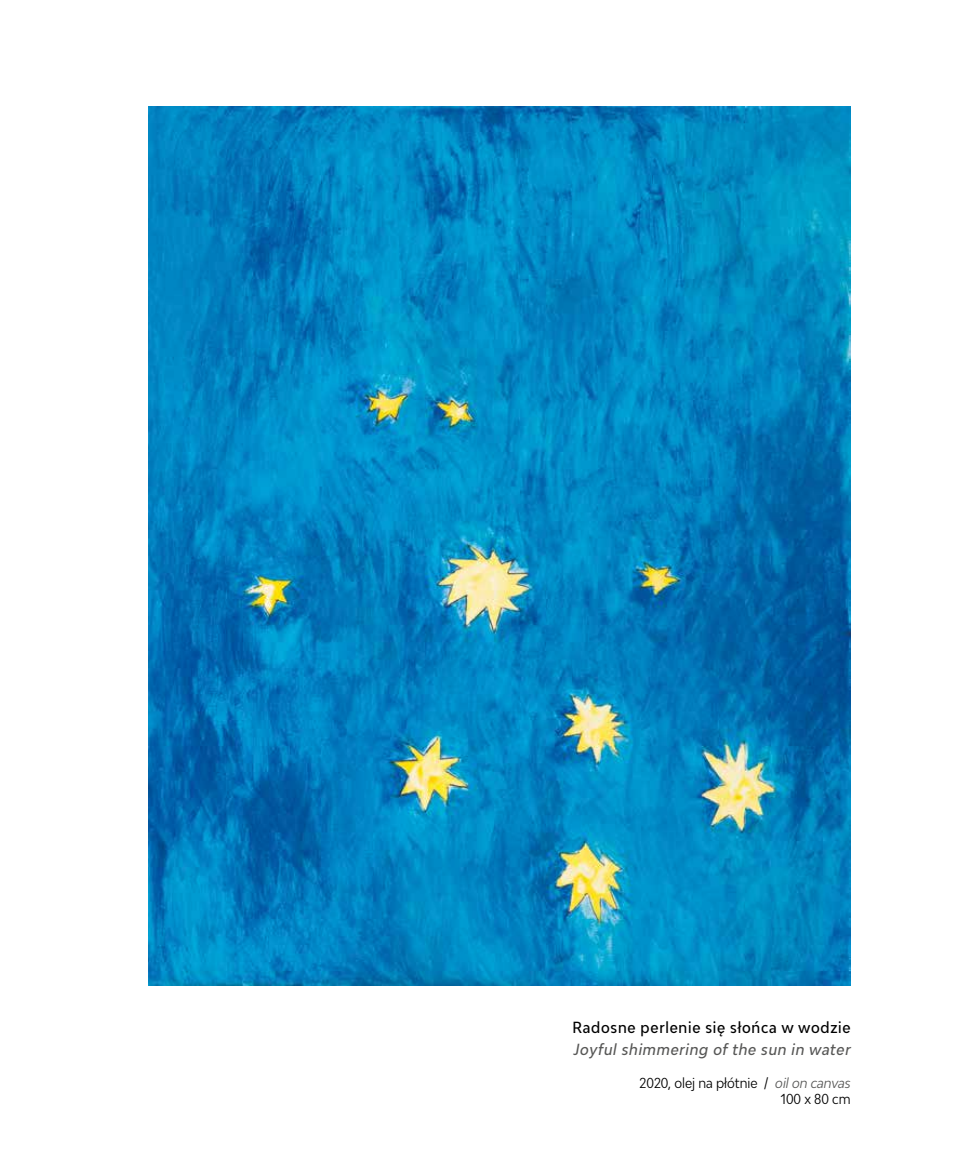
<style>
.page{position:relative;width:957px;height:1149px;background:#fff}
.page>*{position:absolute;margin:0;border:0;box-sizing:border-box;transform-origin:0 0}
.t1{font:500 condensed 15px "Bw Modelica";letter-spacing:.05em;color:#000}
.t2{font:italic 500 condensed 15px "Bw Modelica";letter-spacing:.05em;color:#575756}
.t3{font:condensed 13.5px/16.2px "Bw Modelica";color:#000;text-align:right}
.s1{font-style:italic;color:#575756}
</style>
<div class="page">
<img style="left:149px;top:106px;width:701px;height:879px">
<p class="t1" style="left:572px;top:1017px;width:280px">Radosne perlenie się słońca w wodzie</p>
<p class="t2" style="left:574px;top:1039px;width:278px">Joyful shimmering of the sun in water</p>
<p class="t3" style="left:639px;top:1074px;width:212px">2020, olej na płótnie / <span class="s1">oil on canvas<br></span>100 x 80 cm</p>
</div>
